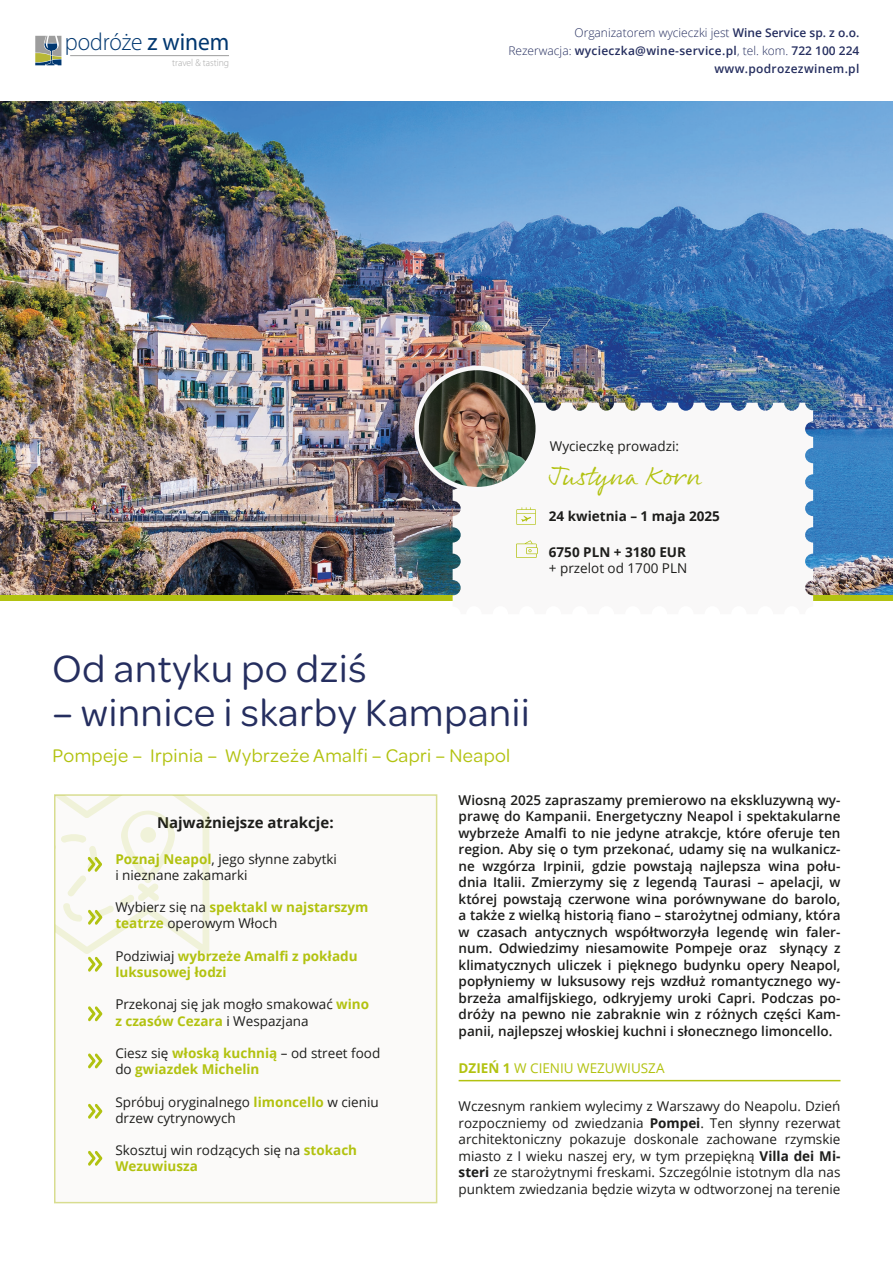
<style>
.page{position:relative;width:893px;height:1263px;background:#fff}
.page>*{position:absolute;margin:0;border:0;box-sizing:border-box;transform-origin:0 0}
.t1{font:40.5px "Omnes";letter-spacing:.02em;color:#252e5f}
.t2{font:27px "Rollerscript Rough";letter-spacing:-.02em;color:#b2c210;scale:1.05 1}
.t3{font:300 24.6px "Myriad Pro";letter-spacing:-.005em;color:#003770;scale:.95 1}
.t4{font:19.5px "Omnes";letter-spacing:.02em;color:#b2c210}
.t5{font:700 15px "Open Sans";color:#1d1d1b}
.Program_właściwy{font:600 13.5px/16.5px "Open Sans";color:#1d1d1b;text-align:justify}
.Program_właściwy-2{font:13.5px/16.5px "Open Sans";color:#1d1d1b;text-align:justify}
.t6{font:700 13.5px "Open Sans";color:#b2c210}
.t7{font:700 13.5px "Open Sans";color:#1d1d1b}
.Dzień_test{font:13.5px "Open Sans";color:#b2c210}
.Program{font:13.5px "Open Sans";color:#1d1d1b}
.t8{font:600 12px "Open Sans";letter-spacing:.025em;color:#252e5f}
.t9{font:300 12px "Open Sans";color:#252e5f}
.t10{font:300 10.05px "Myriad Pro";color:#a8a8a8;scale:.95 1}
.s1{font-weight:400}
.s2{font-weight:600}
.s3{font-weight:300}
.s4{font-weight:700;color:#b2c210}
.s5{font-weight:400;color:#1d1d1b}
.s6{font-weight:700}
</style>
<div class="page">
<img style="left:0;top:101px;width:893px;height:494px">
<div style="left:0;top:595px;width:893px;height:5px;background:#b2c210"></div>
<svg style="left:453px;top:403px;width:360px;height:197px"></svg>
<img style="left:417px;top:368px;width:121px;height:121px;border-radius:61px">
<div style="left:414px;top:366px;width:126px;height:125px;border:4px solid #f9f8f9;border-radius:50%"></div>
<svg style="left:516px;top:507px;width:20px;height:18px"></svg>
<svg style="left:516px;top:540px;width:22px;height:18px"></svg>
<hr style="left:459px;top:1080px;width:381px;height:1px;background:#b2c210">
<svg style="left:35px;top:36px;width:26px;height:29px"></svg>
<hr style="left:70px;top:55px;width:159px;height:1px;background:#9d9d9d">
<div style="left:54px;top:794px;width:383px;height:409px;background:#fbf9f8;border:2px solid #cdd36f"></div>
<svg style="left:56px;top:796px;width:153px;height:176px"></svg>
<svg style="left:88px;top:1006px;width:14px;height:15px"></svg>
<svg style="left:88px;top:1053px;width:14px;height:15px"></svg>
<svg style="left:88px;top:1104px;width:14px;height:15px"></svg>
<svg style="left:88px;top:1151px;width:14px;height:15px"></svg>
<p class="t3" style="left:65px;top:28px;width:175px">podróże <span class="s1">z winem</span></p>
<p class="t10" style="left:172px;top:57px;width:61px">travel &amp; tasting</p>
<p class="t9" style="left:574px;top:25px;width:286px">Organizatorem wycieczki jest <span class="s2">Wine Service sp. z o.o.</span></p>
<p class="t8" style="left:508px;top:43px;width:353px"><span class="s3">Rezerwacja:</span> wycieczka@wine-service.pl<span class="s3">, tel. kom.</span> 722 100 224</p>
<p class="t8" style="left:714px;top:61px;width:146px">www.podrozezwinem.pl</p>
<p class="Program" style="left:550px;top:437px;width:131px">Wycieczkę prowadzi:</p>
<p class="t2" style="left:550px;top:459px;width:147px">Justyna Korn</p>
<p class="t7" style="left:549px;top:507px;width:172px">24 kwietnia – 1 maja 2025</p>
<p class="t7" style="left:549px;top:542px;width:139px">6750 PLN + 3180 EUR</p>
<p class="Program_właściwy-2" style="left:549px;top:559px;width:140px">+ przelot od 1700 PLN</p>
<p class="t1" style="left:52px;top:642px;width:315px">Od antyku po dziś</p>
<p class="t1" style="left:52px;top:685px;width:479px">– winnice i skarby Kampanii</p>
<p class="t4" style="left:52px;top:742px;width:459px">Pompeje – Irpinia – Wybrzeże Amalfi – Capri – Neapol</p>
<p class="t5" style="left:157px;top:812px;width:178px">Najważniejsze atrakcje:</p>
<p class="Program_właściwy-2" style="left:115px;top:850px;width:223px"><span class="s4">Poznaj Neapol</span>, jego słynne zabytki</p>
<p class="Program_właściwy-2" style="left:115px;top:866px;width:134px">i nieznane zakamarki</p>
<p class="t6" style="left:115px;top:898px;width:255px"><span class="s5">Wybierz się na</span> spektakl w najstarszym</p>
<p class="Program_właściwy-2" style="left:115px;top:915px;width:163px"><span class="s4">teatrze</span> operowym Włoch</p>
<p class="t6" style="left:115px;top:946px;width:244px"><span class="s5">Podziwiaj</span> wybrzeże Amalfi z pokładu</p>
<p class="t6" style="left:115px;top:962px;width:113px">luksusowej łodzi</p>
<p class="Program_właściwy-2" style="left:115px;top:996px;width:255px">Przekonaj się jak mogło smakować <span class="s4">wino</span></p>
<p class="t6" style="left:115px;top:1011px;width:195px">z czasów Cezara <span class="s5">i Wespazjana</span></p>
<p class="Program_właściwy-2" style="left:115px;top:1044px;width:267px">Ciesz się <span class="s4">włoską kuchnią</span> – od street food</p>
<p class="t6" style="left:115px;top:1060px;width:146px"><span class="s5">do</span> gwiazdek Michelin</p>
<p class="Program_właściwy-2" style="left:115px;top:1093px;width:265px">Spróbuj oryginalnego <span class="s4">limoncello</span> w cieniu drzew cytrynowych</p>
<p class="Program_właściwy-2" style="left:115px;top:1142px;width:243px">Skosztuj win rodzących się na <span class="s4">stokach</span></p>
<p class="t6" style="left:115px;top:1157px;width:84px">Wezuwiusza</p>
<p class="Program_właściwy" style="left:459px;top:791px;width:383px">Wiosną 2025 zapraszamy premierowo na ekskluzywną wy&shy;prawę do Kampanii. Energetyczny Neapol i spektakularne wybrzeże Amalfi to nie jedyne atrakcje, które oferuje ten region. Aby się o tym przekonać, udamy się na wulkanicz&shy;ne wzgórza Irpinii, gdzie powstają najlepsza wina połu&shy;dnia Italii. Zmierzymy się z legendą Taurasi – apelacji, w której powstają czerwone wina porównywane do barolo, a także z wielką historią fiano – starożytnej odmiany, która w czasach antycznych współtworzyła legendę win faler&shy;num. Odwiedzimy niesamowite Pompeje oraz słynący z klimatycznych uliczek i pięknego budynku opery Neapol, popłyniemy w luksusowy rejs wzdłuż romantycznego wy&shy;brzeża amalfijskiego, odkryjemy uroki Capri. Podczas po&shy;dróży na pewno nie zabraknie win z różnych części Kam&shy;panii, najlepszej włoskiej kuchni i słonecznego limoncello.</p>
<p class="Dzień_test" style="left:459px;top:1059px;width:207px"><span class="s6">DZIEŃ 1</span> W CIENIU WEZUWIUSZA</p>
<p class="Program_właściwy-2" style="left:459px;top:1098px;width:383px">Wczesnym rankiem wylecimy z Warszawy do Neapolu. Dzień rozpoczniemy od zwiedzania <span class="s6">Pompei</span>. Ten słynny rezerwat architektoniczny pokazuje doskonale zachowane rzymskie miasto z I wieku naszej ery, w tym przepiękną <span class="s6">Villa dei Mi&shy;steri</span> ze starożytnymi freskami. Szczególnie istotnym dla nas punktem zwiedzania będzie wizyta w odtworzonej na terenie</p>
</div>
